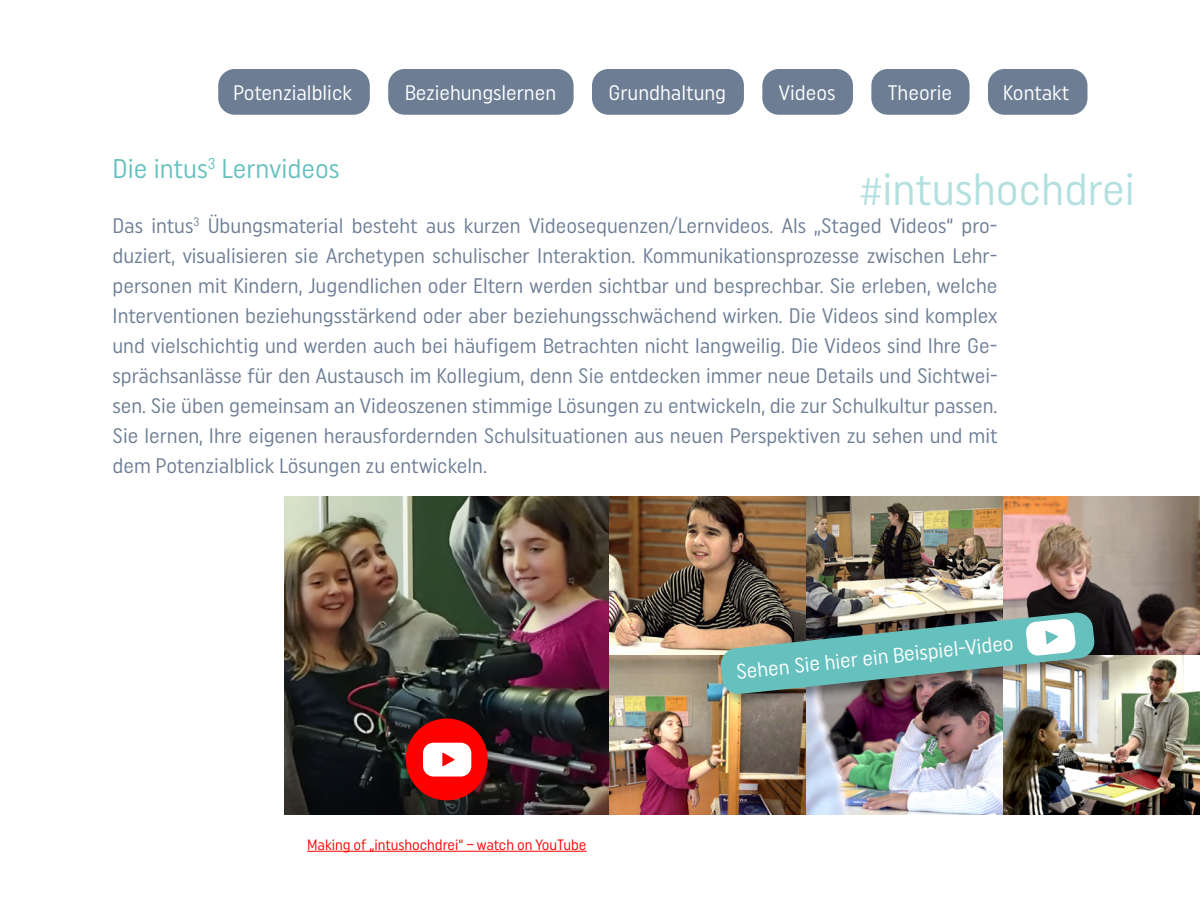
<style>
.page{position:relative;width:1200px;height:900px;background:#fff}
.page>*{position:absolute;margin:0;border:0;box-sizing:border-box;transform-origin:0 0}
.t1{font:condensed 45px "Uniform";color:#b3e0df}
.t2{font:condensed 27px "Uniform";color:#66c1be}
.t3{font:condensed 21px/30px "Uniform";color:#6c7d94;text-align:justify}
.t4{font:condensed 21px "Uniform";color:#fff}
.t5{font:condensed 15px "Uniform";color:#f00}
</style>
<div class="page">
<div style="left:871px;top:69px;width:99px;height:46px;background:#6c7d94;border-radius:16px"></div>
<div style="left:762px;top:69px;width:91px;height:46px;background:#6c7d94;border-radius:16px"></div>
<div style="left:388px;top:69px;width:186px;height:46px;background:#6c7d94;border-radius:16px"></div>
<div style="left:592px;top:69px;width:152px;height:46px;background:#6c7d94;border-radius:16px"></div>
<div style="left:218px;top:69px;width:152px;height:46px;background:#6c7d94;border-radius:16px"></div>
<div style="left:988px;top:69px;width:99px;height:46px;background:#6c7d94;border-radius:16px"></div>
<img style="left:284px;top:496px;width:916px;height:319px">
<hr style="left:307px;top:851px;width:280px;height:1px;background:#f00">
<div style="left:406px;top:719px;width:82px;height:81px;background:#f00;border-radius:50%"></div>
<svg style="left:423px;top:743px;width:48px;height:34px"></svg>
<div style="left:719px;top:611px;width:389px;height:97px;background:#000;opacity:.4"></div>
<img style="left:720px;top:612px;width:375px;height:83px">
<p class="t4" style="left:233px;top:80px;width:120px">Potenzialblick</p>
<p class="t4" style="left:405px;top:80px;width:153px">Beziehungslernen</p>
<p class="t4" style="left:609px;top:80px;width:119px">Grundhaltung</p>
<p class="t4" style="left:779px;top:80px;width:58px">Videos</p>
<p class="t4" style="left:888px;top:80px;width:66px">Theorie</p>
<p class="t4" style="left:1003px;top:80px;width:68px">Kontakt</p>
<p class="t2" style="left:112px;top:152px;width:229px">Die intus<sup>3</sup> Lernvideos</p>
<p class="t3" style="left:112px;top:211px;width:887px">Das intus<sup>3</sup> Übungsmaterial besteht aus kurzen Videosequenzen/Lernvideos. Als „Staged Videos“ pro&shy;duziert, visualisieren sie Archetypen schulischer Interaktion. Kommunikationsprozesse zwischen Lehr&shy;personen mit Kindern, Jugendlichen oder Eltern werden sichtbar und besprechbar. Sie erleben, welche Interventionen beziehungsstärkend oder aber beziehungsschwächend wirken. Die Videos sind komplex und vielschichtig und werden auch bei häufigem Betrachten nicht langweilig. Die Videos sind Ihre Ge&shy;sprächsanlässe für den Austausch im Kollegium, denn Sie entdecken immer neue Details und Sichtwei&shy;sen. Sie üben gemeinsam an Videoszenen stimmige Lösungen zu entwickeln, die zur Schulkultur passen.<br>Sie lernen, Ihre eigenen herausfordernden Schulsituationen aus neuen Perspektiven zu sehen und mit dem Potenzialblick Lösungen zu entwickeln.</p>
<h1 class="t1" style="left:860px;top:162px;width:277px">#intushochdrei</h1>
<p class="t5" style="left:307px;top:836px;width:281px">Making of „intushochdrei“ – watch on YouTube</p>
<p class="t4" style="left:735px;top:659px;width:280px;rotate:-6deg">Sehen Sie hier ein Beispiel-Video</p>
</div>
